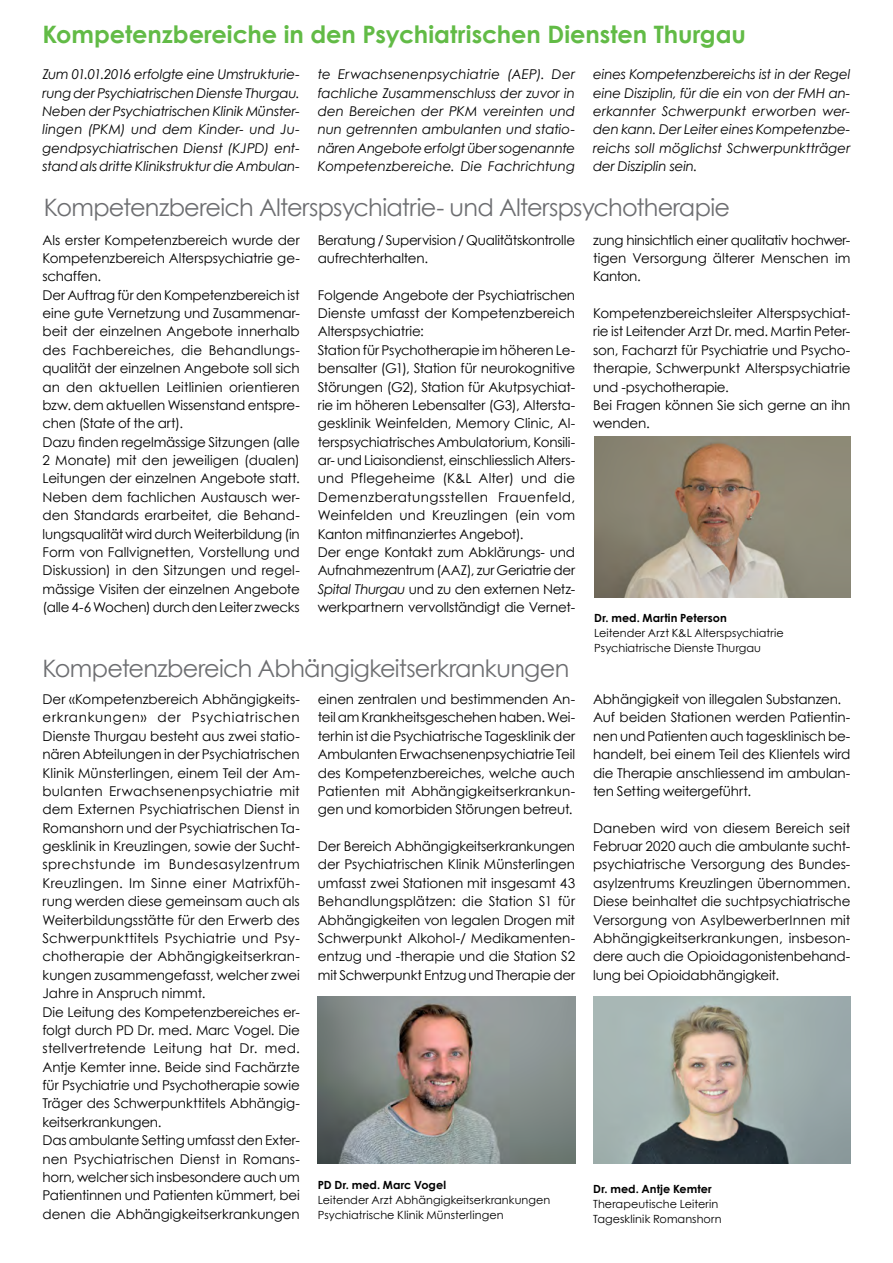
<style>
.page{position:relative;width:893px;height:1263px;background:#fff}
.page>*{position:absolute;margin:0;border:0;box-sizing:border-box;transform-origin:0 0}
.t1{font:24px "Century Gothic";letter-spacing:-.03em;color:#6d6e71}
.t2{font:700 24px "Century Gothic";letter-spacing:-.005em;color:#62bb46}
.t3{font:13.5px/18.3px "Century Gothic";letter-spacing:-.005em;color:#000}
.t4{font:italic 13.5px/18.3px "Century Gothic";letter-spacing:-.005em;color:#000;text-align:justify}
.t5{font:11.25px/15px "Century Gothic";letter-spacing:.005em;color:#000}
.t6{font:700 11.25px "Century Gothic";letter-spacing:.005em;color:#000}
.s1{font-style:italic}
</style>
<div class="page">
<img style="left:594px;top:437px;width:256px;height:161px">
<img style="left:318px;top:996px;width:257px;height:167px">
<img style="left:593px;top:997px;width:257px;height:167px">
<h1 class="t2" style="left:43px;top:16px;width:705px">Kompetenzbereiche in den Psychiatrischen Diensten Thurgau</h1>
<p class="t4" style="left:43px;top:65px;width:259px">Zum 01.01.2016 erfolgte eine Umstrukturie&shy;rung der Psychiatrischen Dienste Thurgau.<br>Neben der Psychiatrischen Klinik Münster&shy;lingen (PKM) und dem Kinder- und Ju&shy;gendpsychiatrischen Dienst (KJPD) ent&shy;stand als dritte Klinikstruktur die Ambulan-</p>
<p class="t4" style="left:318px;top:65px;width:259px">te Erwachsenenpsychiatrie (AEP). Der fachliche Zusammenschluss der zuvor in den Bereichen der PKM vereinten und nun getrennten ambulanten und statio&shy;nären Angebote erfolgt über sogenannte Kompetenzbereiche. Die Fachrichtung</p>
<p class="t4" style="left:593px;top:65px;width:259px">eines Kompetenzbereichs ist in der Regel eine Disziplin, für die ein von der FMH an&shy;erkannter Schwerpunkt erworben wer&shy;den kann. Der Leiter eines Kompetenzbe&shy;reichs soll möglichst Schwerpunktträger der Disziplin sein.</p>
<h1 class="t1" style="left:44px;top:190px;width:688px">Kompetenzbereich Alterspsychiatrie- und Alterspsychotherapie</h1>
<p class="t3" style="left:43px;top:230px;width:259px">Als erster Kompetenzbereich wurde der Kompetenzbereich Alterspsychiatrie ge&shy;schaffen.<br>Der Auftrag für den Kompetenzbereich ist eine gute Vernetzung und Zusammenar&shy;beit der einzelnen Angebote innerhalb des Fachbereiches, die Behandlungs&shy;qualität der einzelnen Angebote soll sich an den aktuellen Leitlinien orientieren bzw. dem aktuellen Wissenstand entspre&shy;chen (State of the art).<br>Dazu finden regelmässige Sitzungen (alle 2 Monate) mit den jeweiligen (dualen)<br>Leitungen der einzelnen Angebote statt.<br>Neben dem fachlichen Austausch wer&shy;den Standards erarbeitet, die Behand&shy;lungsqualität wird durch Weiterbildung (in Form von Fallvignetten, Vorstellung und Diskussion) in den Sitzungen und regel&shy;mässige Visiten der einzelnen Angebote (alle 4-6 Wochen) durch den Leiter zwecks</p>
<p class="t3" style="left:318px;top:230px;width:259px">Beratung / Supervision / Qualitätskontrolle aufrechterhalten.</p>
<p class="t3" style="left:318px;top:285px;width:259px">Folgende Angebote der Psychiatrischen Dienste umfasst der Kompetenzbereich Alterspsychiatrie:<br>Station für Psychotherapie im höheren Le&shy;bensalter (G1), Station für neurokognitive Störungen (G2), Station für Akutpsychiat&shy;rie im höheren Lebensalter (G3), Altersta&shy;gesklinik Weinfelden, Memory Clinic, Al&shy;terspsychiatrisches Ambulatorium, Konsili&shy;ar- und Liaisondienst, einschliesslich Alters&shy;und Pflegeheime (K&amp;L Alter) und die Demenzberatungsstellen Frauenfeld, Weinfelden und Kreuzlingen (ein vom Kanton mitfinanziertes Angebot).<br>Der enge Kontakt zum Abklärungs- und Aufnahmezentrum (AAZ), zur Geriatrie der <span class="s1">Spital Thurgau</span> und zu den externen Netz&shy;werkpartnern vervollständigt die Vernet-</p>
<h1 class="t1" style="left:43px;top:651px;width:528px">Kompetenzbereich Abhängigkeitserkrankungen</h1>
<p class="t3" style="left:43px;top:690px;width:259px">Der «Kompetenzbereich Abhängigkeits&shy;erkrankungen» der Psychiatrischen Dienste Thurgau besteht aus zwei statio&shy;nären Abteilungen in der Psychiatrischen Klinik Münsterlingen, einem Teil der Am&shy;bulanten Erwachsenenpsychiatrie mit dem Externen Psychiatrischen Dienst in Romanshorn und der Psychiatrischen Ta&shy;gesklinik in Kreuzlingen, sowie der Sucht&shy;sprechstunde im Bundesasylzentrum Kreuzlingen. Im Sinne einer Matrixfüh&shy;rung werden diese gemeinsam auch als Weiterbildungsstätte für den Erwerb des Schwerpunkttitels Psychiatrie und Psy&shy;chotherapie der Abhängigkeitserkran&shy;kungen zusammengefasst, welcher zwei Jahre in Anspruch nimmt.<br>Die Leitung des Kompetenzbereiches er&shy;folgt durch PD Dr. med. Marc Vogel. Die stellvertretende Leitung hat Dr. med.<br>Antje Kemter inne. Beide sind Fachärzte für Psychiatrie und Psychotherapie sowie Träger des Schwerpunkttitels Abhängig&shy;keitserkrankungen.<br>Das ambulante Setting umfasst den Exter&shy;nen Psychiatrischen Dienst in Romans&shy;horn, welcher sich insbesondere auch um Patientinnen und Patienten kümmert, bei denen die Abhängigkeitserkrankungen</p>
<p class="t3" style="left:318px;top:690px;width:259px;text-align:justify">einen zentralen und bestimmenden An&shy;teil am Krankheitsgeschehen haben. Wei&shy;terhin ist die Psychiatrische Tagesklinik der Ambulanten Erwachsenenpsychiatrie Teil des Kompetenzbereiches, welche auch Patienten mit Abhängigkeitserkrankun&shy;gen und komorbiden Störungen betreut.</p>
<p class="t3" style="left:318px;top:837px;width:259px;text-align:justify">Der Bereich Abhängigkeitserkrankungen der Psychiatrischen Klinik Münsterlingen umfasst zwei Stationen mit insgesamt 43<br>Behandlungsplätzen: die Station S1 für Abhängigkeiten von legalen Drogen mit Schwerpunkt Alkohol-/ Medikamenten&shy;entzug und -therapie und die Station S2 mit Schwerpunkt Entzug und Therapie der</p>
<p class="t6" style="left:318px;top:1177px;width:130px">PD Dr. med. Marc Vogel</p>
<p class="t5" style="left:318px;top:1192px;width:234px">Leitender Arzt Abhängigkeitserkrankungen<br>Psychiatrische Klinik Münsterlingen</p>
<p class="t3" style="left:593px;top:230px;width:259px;text-align:justify">zung hinsichtlich einer qualitativ hochwer&shy;tigen Versorgung älterer Menschen im Kanton.</p>
<p class="t3" style="left:593px;top:304px;width:259px">Kompetenzbereichsleiter Alterspsychiat&shy;rie ist Leitender Arzt Dr. med. Martin Peter&shy;son, Facharzt für Psychiatrie und Psycho&shy;therapie, Schwerpunkt Alterspsychiatrie und -psychotherapie.<br>Bei Fragen können Sie sich gerne an ihn wenden.</p>
<p class="t6" style="left:594px;top:609px;width:134px">Dr. med. Martin Peterson</p>
<p class="t5" style="left:594px;top:625px;width:191px">Leitender Arzt K&amp;L Alterspsychiatrie<br>Psychiatrische Dienste Thurgau</p>
<p class="t3" style="left:593px;top:690px;width:259px">Abhängigkeit von illegalen Substanzen.<br>Auf beiden Stationen werden Patientin&shy;nen und Patienten auch tagesklinisch be&shy;handelt, bei einem Teil des Klientels wird die Therapie anschliessend im ambulan&shy;ten Setting weitergeführt.</p>
<p class="t3" style="left:593px;top:818px;width:259px;text-align:justify">Daneben wird von diesem Bereich seit Februar 2020 auch die ambulante sucht&shy;psychiatrische Versorgung des Bundes&shy;asylzentrums Kreuzlingen übernommen.<br>Diese beinhaltet die suchtpsychiatrische Versorgung von AsylbewerberInnen mit Abhängigkeitserkrankungen, insbeson&shy;dere auch die Opioidagonistenbehand&shy;lung bei Opioidabhängigkeit.</p>
<p class="t6" style="left:593px;top:1180px;width:120px">Dr. med. Antje Kemter</p>
<p class="t5" style="left:593px;top:1196px;width:130px">Therapeutische Leiterin<br>Tagesklinik Romanshorn</p>
</div>
